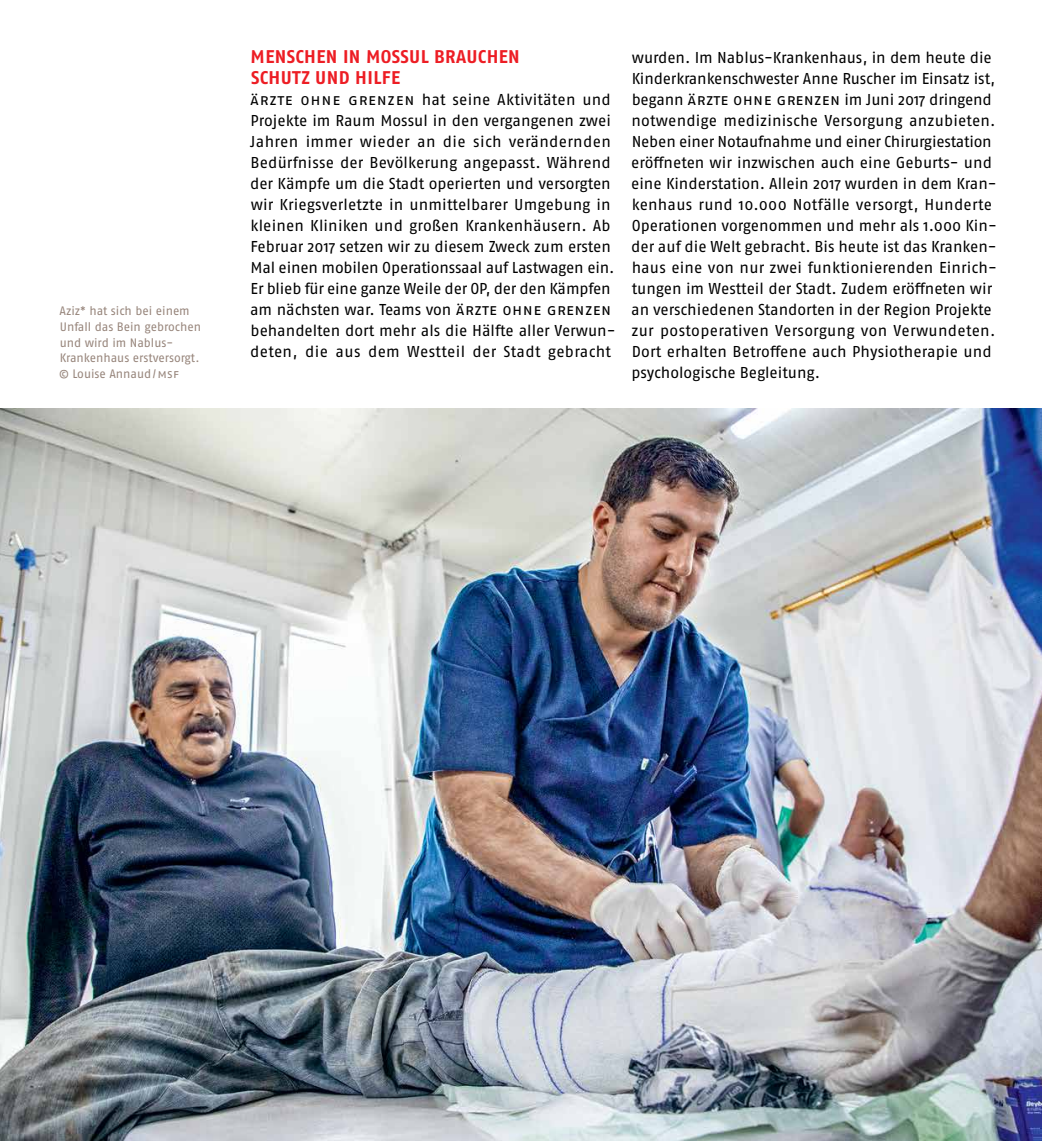
<style>
.page{position:relative;width:1042px;height:1141px;background:#fff}
.page>*{position:absolute;margin:0;border:0;box-sizing:border-box;transform-origin:0 0}
.t1{font:700 18.38px/21px "Fago OT";letter-spacing:.02em;color:#ed1d24}
.t2{font:15.75px/21px "Fago OT";color:#000}
.t3{font:12.25px/15.8px "Fago OT";color:#97857b}
</style>
<div class="page">
<img style="left:0;top:408px;width:1042px;height:733px">
<p class="t3" style="left:59px;top:303px;width:143px">Aziz* hat sich bei einem<br>Unfall das Bein gebrochen und wird im Nablus-<br>Krankenhaus erstversorgt. © Louise Annaud/MSF</p>
<p class="t1" style="left:251px;top:46px;width:271px">MENSCHEN IN MOSSUL BRAUCHEN<br>SCHUTZ UND HILFE</p>
<p class="t2" style="left:250px;top:89px;width:367px">Ärzte ohne Grenzen hat seine Aktivitäten und Projekte im Raum Mossul in den vergangenen zwei Jahren immer wieder an die sich verändernden Bedürfnisse der Bevölkerung angepasst. Während der Kämpfe um die Stadt operierten und versorgten wir Kriegsverletzte in unmittelbarer Umgebung in kleinen Kliniken und großen Krankenhäusern. Ab Februar 2017 setzen wir zu diesem Zweck zum ersten Mal einen mobilen Operationssaal auf Lastwagen ein.<br>Er blieb für eine ganze Weile der OP, der den Kämpfen am nächsten war. Teams von Ärzte ohne Grenzen behandelten dort mehr als die Hälfte aller Verwun&shy;deten, die aus dem Westteil der Stadt gebracht</p>
<p class="t2" style="left:631px;top:47px;width:367px">wurden. Im Nablus-Krankenhaus, in dem heute die Kinderkrankenschwester Anne Ruscher im Einsatz ist, begann Ärzte ohne Grenzen im Juni 2017 dringend notwendige medizinische Versorgung anzubieten.<br>Neben einer Notaufnahme und einer Chirurgiestation eröffneten wir inzwischen auch eine Geburts- und eine Kinderstation. Allein 2017 wurden in dem Kran&shy;kenhaus rund 10.000 Notfälle versorgt, Hunderte Operationen vorgenommen und mehr als 1.000 Kin&shy;der auf die Welt gebracht. Bis heute ist das Kranken&shy;haus eine von nur zwei funktionierenden Einrich&shy;tungen im Westteil der Stadt. Zudem eröffneten wir an verschiedenen Standorten in der Region Projekte zur postoperativen Versorgung von Verwundeten.<br>Dort erhalten Betroffene auch Physiotherapie und psychologische Begleitung.</p>
</div>
